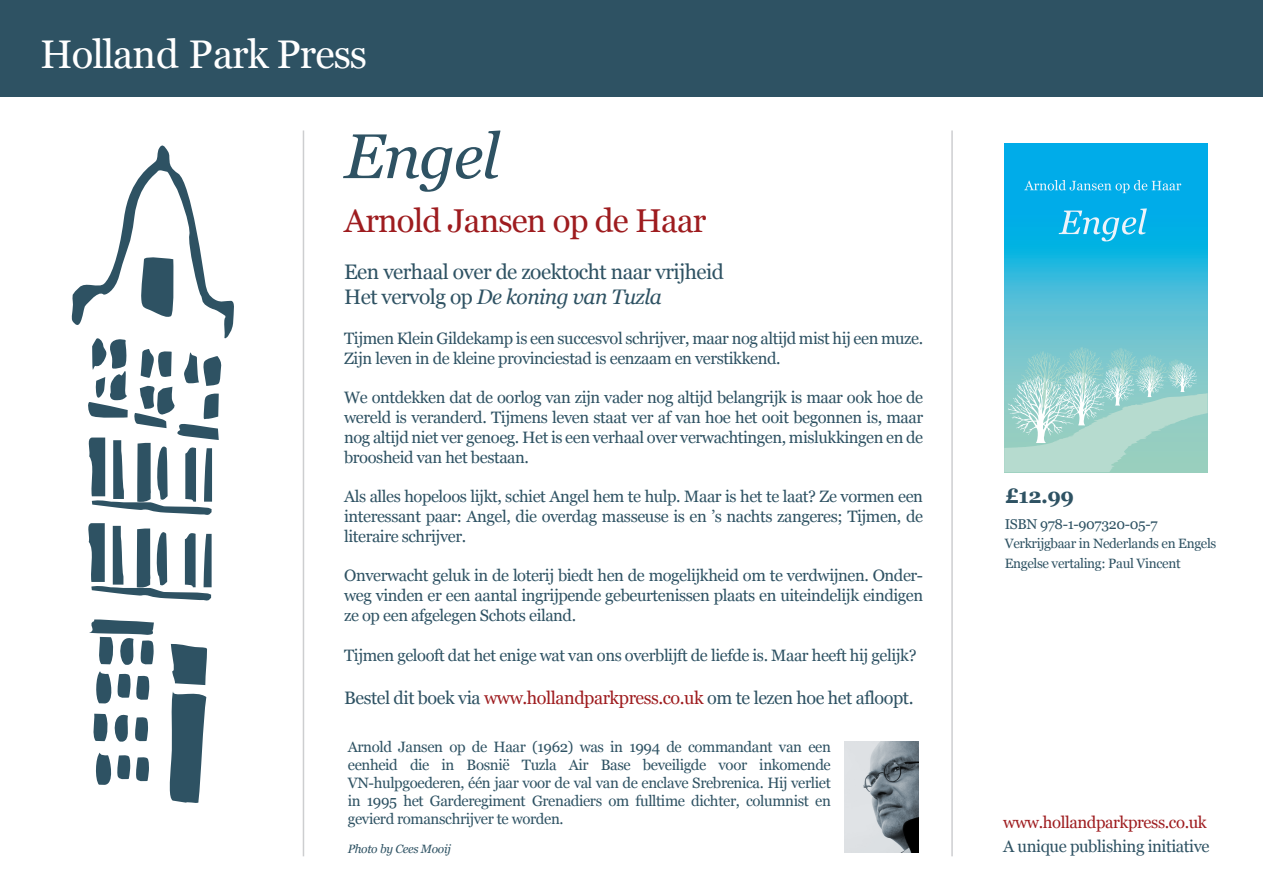
<style>
.page{position:relative;width:1263px;height:893px;background:#fff}
.page>*{position:absolute;margin:0;border:0;box-sizing:border-box;transform-origin:0 0}
.t1{font:italic 63px "Georgia";letter-spacing:-.025em;color:#2e5263}
.t2{font:39.9px "Georgia";letter-spacing:-.025em;color:#fff}
.t3{font:33px "Georgia";letter-spacing:-.025em;color:#9e1c1f}
.t4{font:21px/25.2px "Georgia";letter-spacing:-.025em;color:#2e5263}
.t5{font:700 21px "Georgia";color:#2e5263}
.t6{font:18px "Georgia";letter-spacing:-.025em;color:#2e5263}
.t7{font:16.65px "Georgia";letter-spacing:-.025em;color:#2e5263}
.t8{font:16.65px "Georgia";letter-spacing:-.025em;color:#9e1c1f}
.t9{font:16.5px/19.8px "Georgia";letter-spacing:-.025em;color:#2e5263;text-align:justify}
.t10{font:15px/18px "Georgia";letter-spacing:-.025em;color:#2e5263;text-align:justify}
.t11{font:14.25px "Georgia";letter-spacing:-.025em;color:#2e5263}
.t12{font:13.5px/19.5px "Georgia";letter-spacing:-.025em;color:#2e5263}
.t13{font:italic 12px "Georgia";letter-spacing:-.025em;color:#2e5263}
.s1{font-style:italic}
.s2{color:#9e1c1f}
</style>
<div class="page">
<svg style="left:93px;top:713px;width:55px;height:29px"></svg>
<svg style="left:169px;top:644px;width:38px;height:159px"></svg>
<svg style="left:89px;top:619px;width:65px;height:84px"></svg>
<svg style="left:96px;top:753px;width:53px;height:32px"></svg>
<svg style="left:71px;top:145px;width:163px;height:370px"></svg>
<svg style="left:88px;top:523px;width:124px;height:78px"></svg>
<div style="left:0;top:0;width:1263px;height:97px;background:#2e5263"></div>
<hr style="left:303px;top:130px;width:1px;height:726px;background:#cdced0">
<hr style="left:951px;top:130px;width:2px;height:726px;background:#cdced0">
<img style="left:844px;top:741px;width:75px;height:112px">
<svg style="left:1004px;top:144px;width:204px;height:328px;background:#28b6df"></svg>
<svg style="left:1004px;top:347px;width:203px;height:125px;background:#a1d4cd"></svg>
<svg style="left:1024px;top:180px;width:157px;height:13px;background:#2eb9ec"></svg>
<svg style="left:1059px;top:208px;width:88px;height:33px;background:#34bdea"></svg>
<h2 class="t2" style="left:40px;top:32px;width:328px">Holland Park Press</h2>
<h1 class="t1" style="left:344px;top:121px;width:157px">Engel</h1>
<h3 class="t3" style="left:344px;top:202px;width:364px">Arnold Jansen op de Haar</h3>
<p class="t4" style="left:344px;top:259px;width:381px">Een verhaal over de zoektocht naar vrijheid<br>Het vervolg op <span class="s1">De koning van Tuzla</span></p>
<p class="t9" style="left:344px;top:328px;width:581px">Tijmen Klein Gildekamp is een succesvol schrijver, maar nog altijd mist hij een muze.<br>Zijn leven in de kleine provinciestad is eenzaam en verstikkend.</p>
<p class="t9" style="left:344px;top:387px;width:581px">We ontdekken dat de oorlog van zijn vader nog altijd belangrijk is maar ook hoe de wereld is veranderd. Tijmens leven staat ver af van hoe het ooit begonnen is, maar nog altijd niet ver genoeg. Het is een verhaal over verwachtingen, mislukkingen en de broosheid van het bestaan.</p>
<p class="t9" style="left:344px;top:486px;width:580px">Als alles hopeloos lijkt, schiet Angel hem te hulp. Maar is het te laat? Ze vormen een interessant paar: Angel, die overdag masseuse is en ’s nachts zangeres; Tijmen, de literaire schrijver.</p>
<p class="t9" style="left:344px;top:566px;width:580px">Onverwacht geluk in de loterij biedt hen de mogelijkheid om te verdwijnen. Onder&shy;weg vinden er een aantal ingrijpende gebeurtenissen plaats en uiteindelijk eindigen ze op een afgelegen Schots eiland.</p>
<p class="t9" style="left:344px;top:645px;width:574px">Tijmen gelooft dat het enige wat van ons overblijft de liefde is. Maar heeft hij gelijk?</p>
<p class="t6" style="left:344px;top:687px;width:571px">Bestel dit boek via <span class="s2">www.hollandparkpress.co.uk</span> om te lezen hoe het afloopt.</p>
<p class="t10" style="left:348px;top:738px;width:485px">Arnold Jansen op de Haar (1962) was in 1994 de commandant van een eenheid die in Bosnië Tuzla Air Base beveiligde voor inkomende VN-hulpgoederen, één jaar voor de val van de enclave Srebrenica. Hij verliet in 1995 het Garderegiment Grenadiers om fulltime dichter, columnist en gevierd romanschrijver te worden.</p>
<p class="t13" style="left:348px;top:842px;width:105px">Photo by Cees Mooij</p>
<p class="t5" style="left:1005px;top:484px;width:71px">£12.99</p>
<p class="t11" style="left:1005px;top:516px;width:154px">ISBN 978-1-907320-05-7</p>
<p class="t12" style="left:1005px;top:534px;width:213px">Verkrijgbaar in Nederlands en Engels<br>Engelse vertaling: Paul Vincent</p>
<p class="t8" style="left:1003px;top:812px;width:205px">www.hollandparkpress.co.uk</p>
<p class="t7" style="left:1003px;top:836px;width:208px">A unique publishing initiative</p>
</div>
